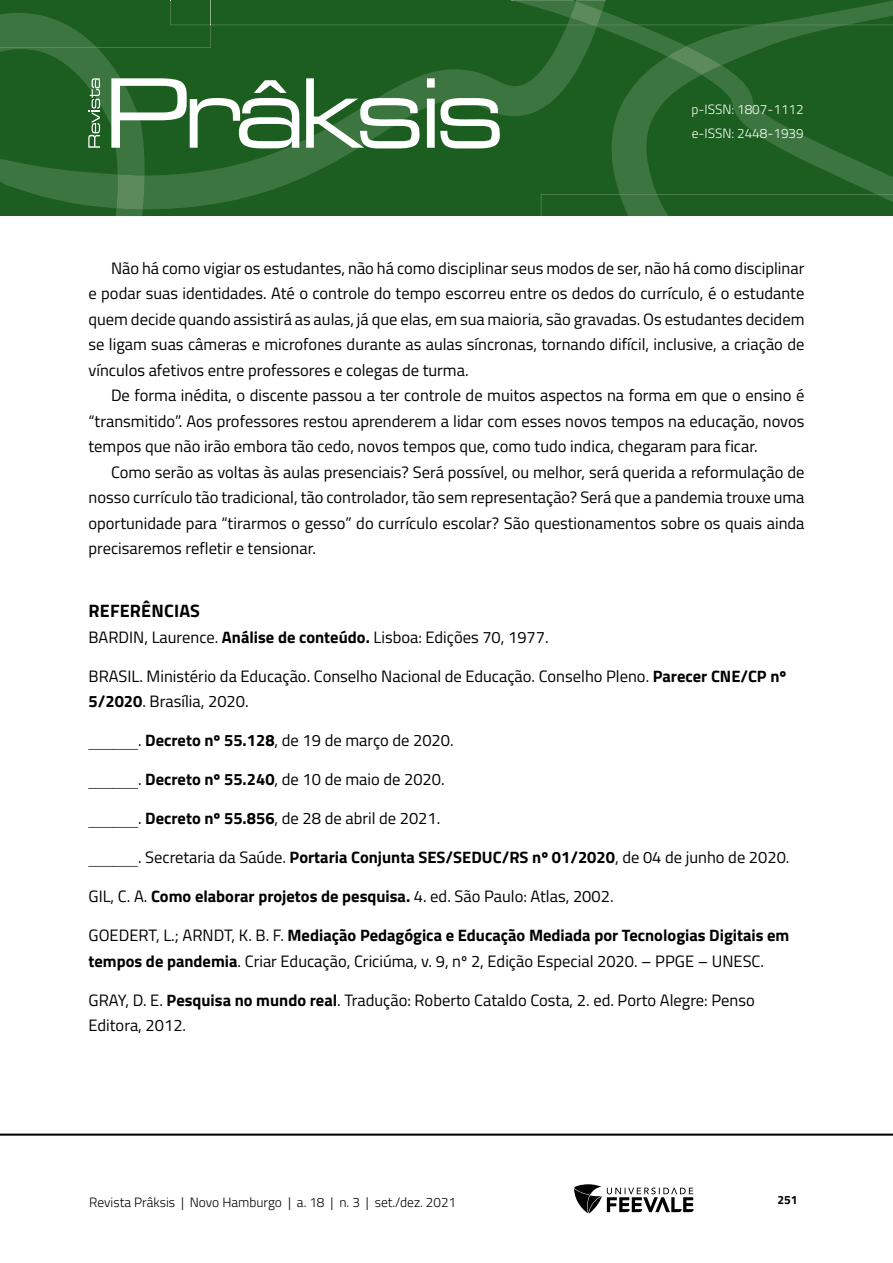
<style>
.page{position:relative;width:893px;height:1263px;background:#fff}
.page>*{position:absolute;margin:0;border:0;box-sizing:border-box;transform-origin:0 0}
.TITILO_1{font:700 18px "Titillium Web";letter-spacing:.01em;color:#000}
.Corpo_de_texto{font:16.5px/25.5px "Titillium Web";color:#000;text-align:justify}
.Referências{font:16.5px/25.5px "Titillium Web";color:#000}
.t1{font:300 13.5px "Titillium Web";color:#000}
.t2{font:300 13.5px/24px "Titillium Web";color:#fff}
.t3{font:700 12px "Titillium Web";color:#000}
.s1{font-weight:700}
.s2{font-family:"Times New Roman"}
</style>
<div class="page">
<hr style="left:0;top:1133px;width:893px;height:3px;background:#000">
<svg style="left:574px;top:1184px;width:120px;height:29px"></svg>
<svg style="left:0;top:0;width:893px;height:216px;background:#2e6b31"></svg>
<p class="t2" style="left:691px;top:97px;width:114px">p-ISSN: 1807-1112 e-ISSN: 2448-1939</p>
<p class="Corpo_de_texto" style="left:88px;top:254px;width:717px;text-indent:22px">Não há como vigiar os estudantes, não há como disciplinar seus modos de ser, não há como disciplinar e podar suas identidades. Até o controle do tempo escorreu entre os dedos do currículo, é o estudante quem decide quando assistirá as aulas, já que elas, em sua maioria, são gravadas. Os estudantes decidem se ligam suas câmeras e microfones durante as aulas síncronas, tornando difícil, inclusive, a criação de vínculos afetivos entre professores e colegas de turma.</p>
<p class="Corpo_de_texto" style="left:88px;top:382px;width:717px;text-indent:22px">De forma inédita, o discente passou a ter controle de muitos aspectos na forma em que o ensino é “transmitido”. Aos professores restou aprenderem a lidar com esses novos tempos na educação, novos tempos que não irão embora tão cedo, novos tempos que, como tudo indica, chegaram para ficar.</p>
<p class="Corpo_de_texto" style="left:88px;top:458px;width:717px;text-indent:22px">Como serão as voltas às aulas presenciais? Será possível, ou melhor, será querida a reformulação de nosso currículo tão tradicional, tão controlador, tão sem representação? Será que a pandemia trouxe uma oportunidade para “tirarmos o gesso” do currículo escolar? São questionamentos sobre os quais ainda precisaremos refletir e tensionar.</p>
<p class="TITILO_1" style="left:89px;top:597px;width:113px">REFERÊNCIAS</p>
<p class="Referências" style="left:88px;top:623px;width:462px">BARDIN, Laurence. <span class="s1">Análise de conteúdo.</span> Lisboa: Edições 70, 1977.</p>
<p class="Referências" style="left:88px;top:662px;width:699px">BRASIL. Ministério da Educação. Conselho Nacional de Educação. Conselho Pleno. <span class="s1">Parecer CNE/CP nº<br>5/2020</span>. Brasília, 2020.</p>
<p class="Referências" style="left:88px;top:727px;width:367px"><span class="s2">______</span>. <span class="s1">Decreto nº 55.128</span>, de 19 de março de 2020.</p>
<p class="Referências" style="left:88px;top:766px;width:358px"><span class="s2">______</span>. <span class="s1">Decreto nº 55.240</span>, de 10 de maio de 2020.</p>
<p class="Referências" style="left:88px;top:805px;width:353px"><span class="s2">______</span>. <span class="s1">Decreto nº 55.856</span>, de 28 de abril de 2021.</p>
<p class="Referências" style="left:88px;top:844px;width:702px"><span class="s2">______</span>. Secretaria da Saúde. <span class="s1">Portaria Conjunta SES/SEDUC/RS nº 01/2020</span>, de 04 de junho de 2020.</p>
<p class="Referências" style="left:88px;top:883px;width:527px">GIL, C. A. <span class="s1">Como elaborar projetos de pesquisa.</span> 4. ed. São Paulo: Atlas, 2002.</p>
<p class="Referências" style="left:88px;top:922px;width:702px">GOEDERT, L.; ARNDT, K. B. F. <span class="s1">Mediação Pedagógica e Educação Mediada por Tecnologias Digitais em tempos de pandemia</span>. Criar Educação, Criciúma, v. 9, nº 2, Edição Especial 2020. – PPGE – UNESC.</p>
<p class="Referências" style="left:88px;top:986px;width:668px">GRAY, D. E. <span class="s1">Pesquisa no mundo real</span>. Tradução: Roberto Cataldo Costa, 2. ed. Porto Alegre: Penso<br>Editora, 2012.</p>
<p class="t1" style="left:89px;top:1192px;width:368px">Revista Prâksis | Novo Hamburgo | a. 18 | n. 3 | set./dez. 2021</p>
<p class="t3" style="left:777px;top:1190px;width:22px">251</p>
</div>
